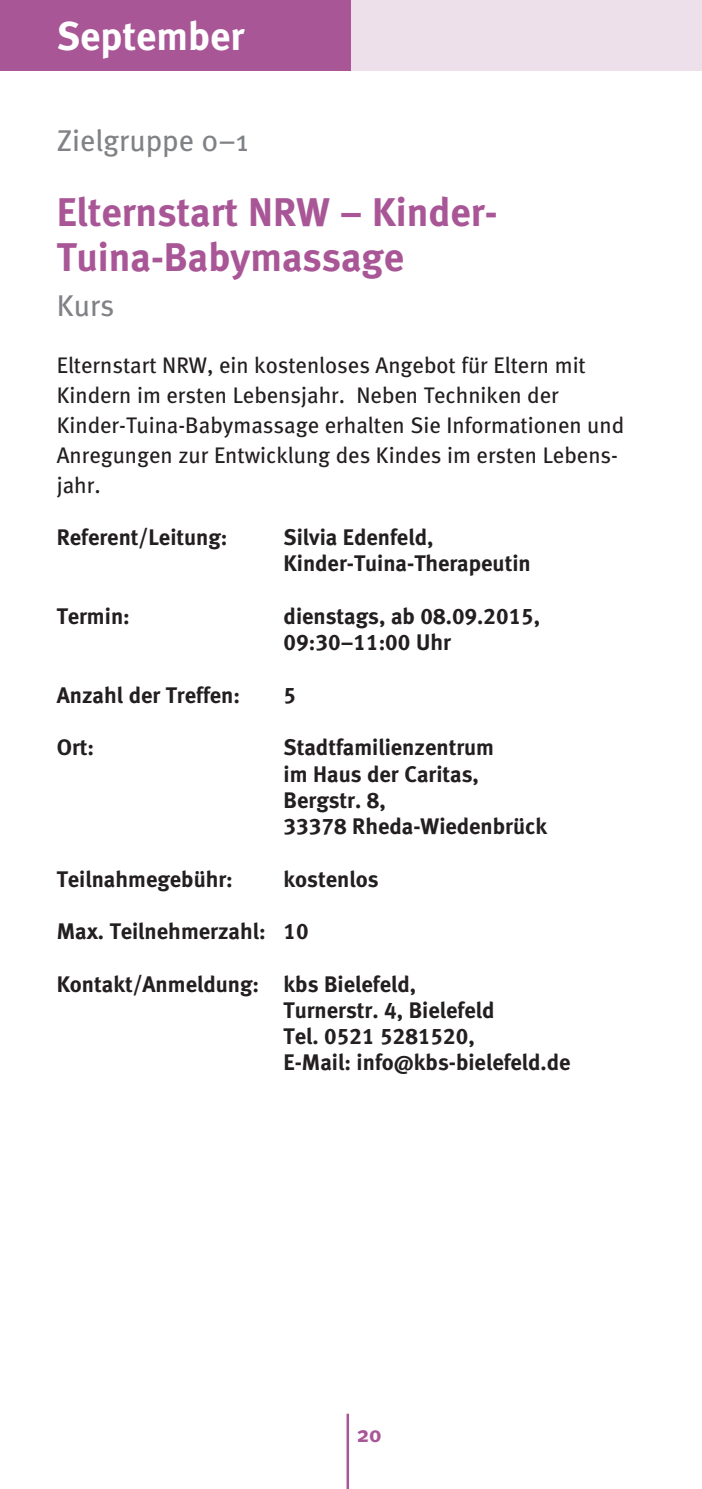
<style>
.page{position:relative;width:702px;height:1489px;background:#fff}
.page>*{position:absolute;margin:0;border:0;box-sizing:border-box;transform-origin:0 0}
.t1{font:700 40px/45px "Meta";color:#a95697}
.t2{font:700 40px "Meta";color:#fff}
.t3{font:30px "Meta";color:#808285}
.t4{font:22.5px/26.2px "Meta Bold LF";color:#231f20}
.t5{font:22.5px/30px "Meta";color:#231f20}
.t6{font:700 22.5px "Meta";color:#a95697}
</style>
<div class="page">
<div style="left:0;top:0;width:702px;height:71px;background:#ede0eb"></div>
<hr style="left:346px;top:1413px;width:3px;height:75px;background:#a95697">
<div style="left:0;top:0;width:351px;height:71px;background:#a95697"></div>
<h1 class="t2" style="left:57px;top:12px;width:189px">September</h1>
<h2 class="t3" style="left:57px;top:123px;width:193px">Zielgruppe 0–1</h2>
<h1 class="t1" style="left:57px;top:189px;width:442px">Elternstart NRW – Kinder-<br>Tuina-Babymassage</h1>
<h2 class="t3" style="left:57px;top:288px;width:59px">Kurs</h2>
<p class="t5" style="left:57px;top:349px;width:569px">Elternstart NRW, ein kostenloses Angebot für Eltern mit Kindern im ersten Lebensjahr. Neben Techniken der Kinder-Tuina-Babymassage erhalten Sie Informationen und Anregungen zur Entwicklung des Kindes im ersten Lebens&shy;jahr.</p>
<p class="t4" style="left:57px;top:524px;width:172px">Referent/Leitung:</p>
<p class="t4" style="left:283px;top:524px;width:249px">Silvia Edenfeld,<br>Kinder-Tuina-Therapeutin</p>
<p class="t4" style="left:57px;top:602px;width:75px">Termin:</p>
<p class="t4" style="left:283px;top:602px;width:258px">dienstags, ab 08.09.2015,<br>09:30–11:00 Uhr</p>
<p class="t4" style="left:57px;top:681px;width:185px">Anzahl der Treffen:</p>
<p class="t4" style="left:283px;top:681px;width:14px">5</p>
<p class="t4" style="left:57px;top:734px;width:39px">Ort:</p>
<p class="t4" style="left:283px;top:734px;width:265px">Stadtfamilienzentrum<br>im Haus der Caritas,<br>Bergstr. 8,<br>33378 Rheda-Wiedenbrück</p>
<p class="t4" style="left:57px;top:865px;width:178px">Teilnahmegebühr:</p>
<p class="t4" style="left:283px;top:865px;width:96px">kostenlos</p>
<p class="t4" style="left:57px;top:917px;width:253px">Max. Teilnehmerzahl: 10</p>
<p class="t4" style="left:283px;top:970px;width:288px;text-indent:-227px">Kontakt/Anmeldung: kbs Bielefeld,<br>Turnerstr. 4, Bielefeld<br>Tel. 0521 5281520,<br>E-Mail: info@kbs-bielefeld.de</p>
<p class="t6" style="left:356px;top:1420px;width:26px">20</p>
</div>
